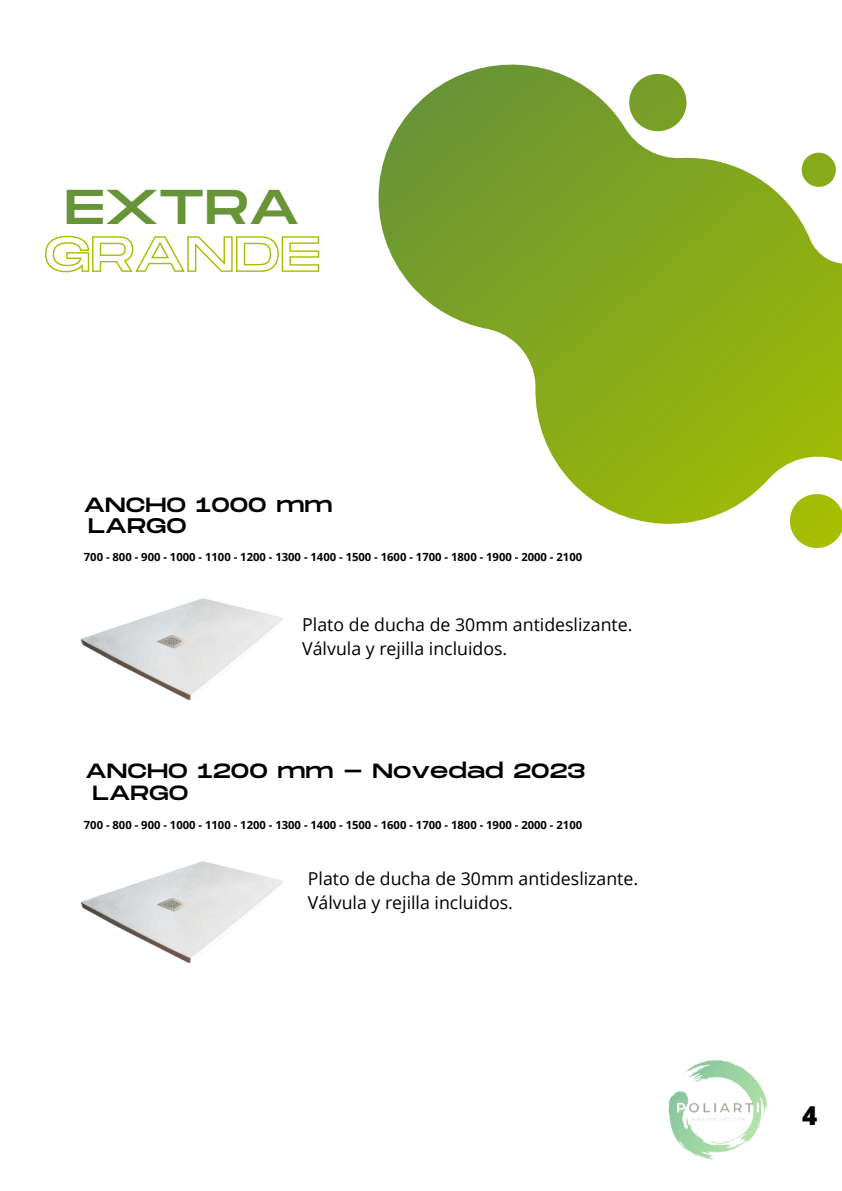
<style>
.page{position:relative;width:842px;height:1191px;background:#fff}
.page>*{position:absolute;margin:0;border:0;box-sizing:border-box;transform-origin:0 0}
.t1{font:48.8px "Monument Extended";color:#679436}
.t2{font:800 26px "Open Sans";color:#000}
.t3{font:21.1px "Monument Extended";color:#000}
.t4{font:20.5px "Monument Extended";color:#000}
.t5{font:17.7px/24.5px "Open Sans";color:#000}
.t6{font:700 11.3px "Open Sans";color:#000}
</style>
<div class="page">
<svg style="left:378px;top:64px;width:464px;height:460px"></svg>
<svg style="left:617px;top:64px;width:81px;height:79px"></svg>
<svg style="left:795px;top:146px;width:47px;height:48px"></svg>
<svg style="left:779px;top:483px;width:63px;height:65px"></svg>
<img style="left:80px;top:598px;width:204px;height:102px">
<svg style="left:45px;top:235px;width:275px;height:38px"></svg>
<img style="left:80px;top:861px;width:204px;height:102px">
<img style="left:668px;top:1060px;width:100px;height:100px">
<h1 class="t1" style="left:64px;top:180px;width:237px">EXTRA</h1>
<h3 class="t4" style="left:84px;top:493px;width:250px">ANCHO 1000 mm</h3>
<h3 class="t3" style="left:88px;top:514px;width:100px">LARGO</h3>
<p class="t6" style="left:84px;top:549px;width:500px">700 - 800 - 900 - 1000 - 1100 - 1200 - 1300 - 1400 - 1500 - 1600 - 1700 - 1800 - 1900 - 2000 - 2100</p>
<h3 class="t5" style="left:302px;top:611px;width:332px">Plato de ducha de 30mm antideslizante.<br>Válvula y rejilla incluidos.</h3>
<h3 class="t4" style="left:85px;top:759px;width:501px">ANCHO 1200 mm - Novedad 2023</h3>
<h3 class="t4" style="left:93px;top:781px;width:97px">LARGO</h3>
<p class="t6" style="left:84px;top:816px;width:500px">700 - 800 - 900 - 1000 - 1100 - 1200 - 1300 - 1400 - 1500 - 1600 - 1700 - 1800 - 1900 - 2000 - 2100</p>
<h3 class="t5" style="left:308px;top:865px;width:332px">Plato de ducha de 30mm antideslizante.<br>Válvula y rejilla incluidos.</h3>
<h2 class="t2" style="left:802px;top:1096px;width:17px">4</h2>
</div>
